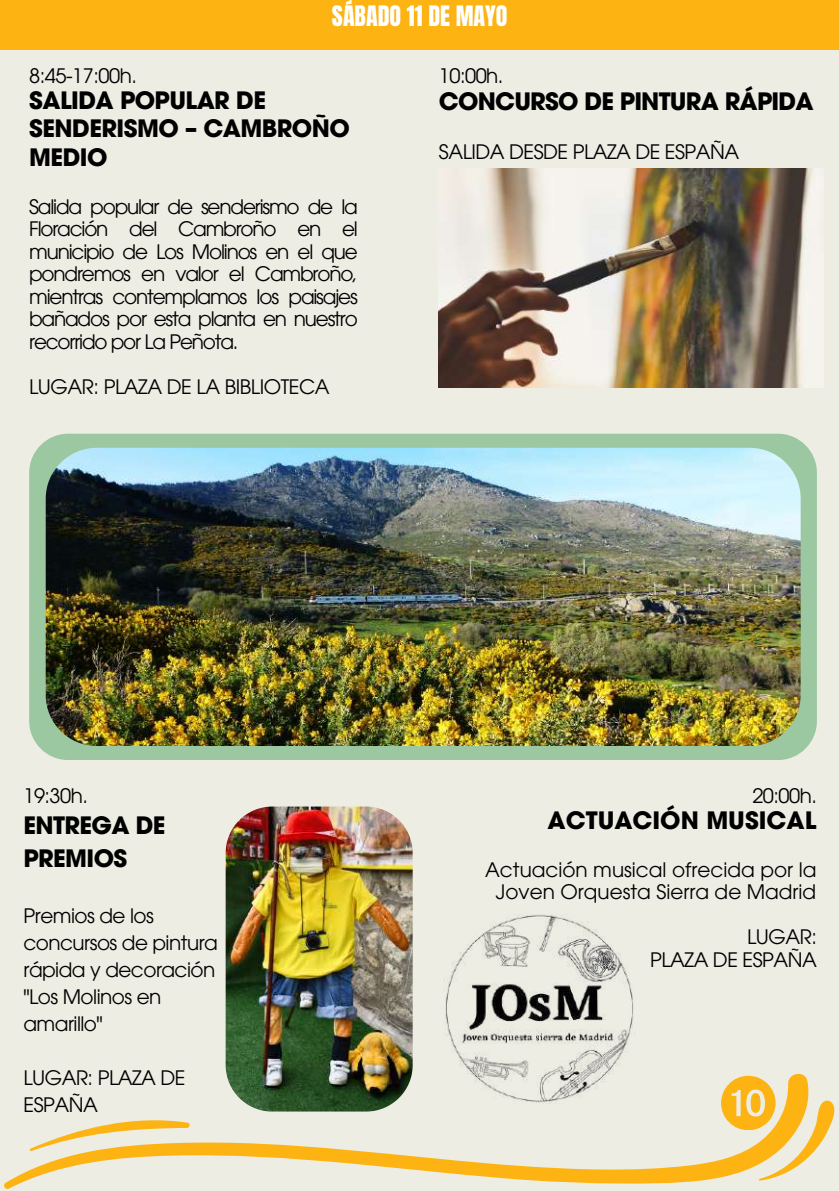
<style>
.page{position:relative;width:839px;height:1191px;background:#fff}
.page>*{position:absolute;margin:0;border:0;box-sizing:border-box;transform-origin:0 0}
.t1{font:700 24px/28.4px "ITC Avant Garde Pro";letter-spacing:-.025em;color:#000}
.t2{font:700 24px "ITC Avant Garde Pro";color:#000}
.t3{font:24px "Anton";color:#fff}
.t4{font:20px/22.4px "ITC Avant Garde Pro";letter-spacing:-.025em;color:#000}
.t5{font:20px/22.4px "ITC Avant Garde Pro";color:#000;text-align:center}
</style>
<div class="page">
<div style="left:0;top:0;width:838px;height:1191px;background:#edede4"></div>
<img style="left:439px;top:168px;width:384px;height:219px">
<svg style="left:4px;top:1070px;width:801px;height:119px"></svg>
<svg style="left:29px;top:1115px;width:162px;height:37px"></svg>
<svg style="left:721px;top:1076px;width:114px;height:105px"></svg>
<img style="left:444px;top:914px;width:190px;height:190px">
<img style="left:226px;top:807px;width:186px;height:304px">
<div style="left:29px;top:434px;width:787px;height:326px;background:#9bc8a0;border-radius:39px"></div>
<img style="left:46px;top:448px;width:754px;height:298px;border-radius:51px">
<div style="left:0;top:0;width:838px;height:49px;background:#fdb311"></div>
<p class="t3" style="left:332px;top:-1px;width:177px">SÁBADO 11 DE MAYO</p>
<p class="t4" style="left:29px;top:67px;width:109px">8:45-17:00h.</p>
<p class="t1" style="left:29px;top:89px;width:322px">SALIDA POPULAR DE<br>SENDERISMO – CAMBROÑO<br>MEDIO</p>
<p class="t4" style="left:29px;top:198px;width:330px;text-align:justify">Salida popular de senderismo de la Floración del Cambroño en el municipio de Los Molinos en el que pondremos en valor el Cambroño, mientras contemplamos los paisajes bañados por esta planta en nuestro recorrido por La Peñota.</p>
<p class="t4" style="left:29px;top:378px;width:302px">LUGAR: PLAZA DE LA BIBLIOTECA</p>
<p class="t4" style="left:439px;top:67px;width:66px">10:00h.</p>
<p class="t1" style="left:439px;top:90px;width:376px">CONCURSO DE PINTURA RÁPIDA</p>
<p class="t4" style="left:439px;top:143px;width:302px">SALIDA DESDE PLAZA DE ESPAÑA</p>
<p class="t4" style="left:24px;top:787px;width:66px">19:30h.</p>
<p class="t1" style="left:24px;top:812px;width:144px;line-height:33px">ENTREGA DE<br>PREMIOS</p>
<p class="t4" style="left:24px;top:904px;width:196px;line-height:27px">Premios de los concursos de pintura rápida y decoración "Los Molinos en amarillo"</p>
<p class="t4" style="left:24px;top:1066px;width:163px;line-height:27px">LUGAR: PLAZA DE<br>ESPAÑA</p>
<p class="t4" style="left:752px;top:787px;width:66px">20:00h.</p>
<p class="t2" style="left:547px;top:811px;width:270px">ACTUACIÓN MUSICAL</p>
<p class="t5" style="left:485px;top:861px;width:333px">Actuación musical ofrecida por la<br>Joven Orquesta Sierra de Madrid</p>
<p class="t4" style="left:650px;top:928px;width:168px;text-align:right">LUGAR:<br>PLAZA DE ESPAÑA</p>
</div>
